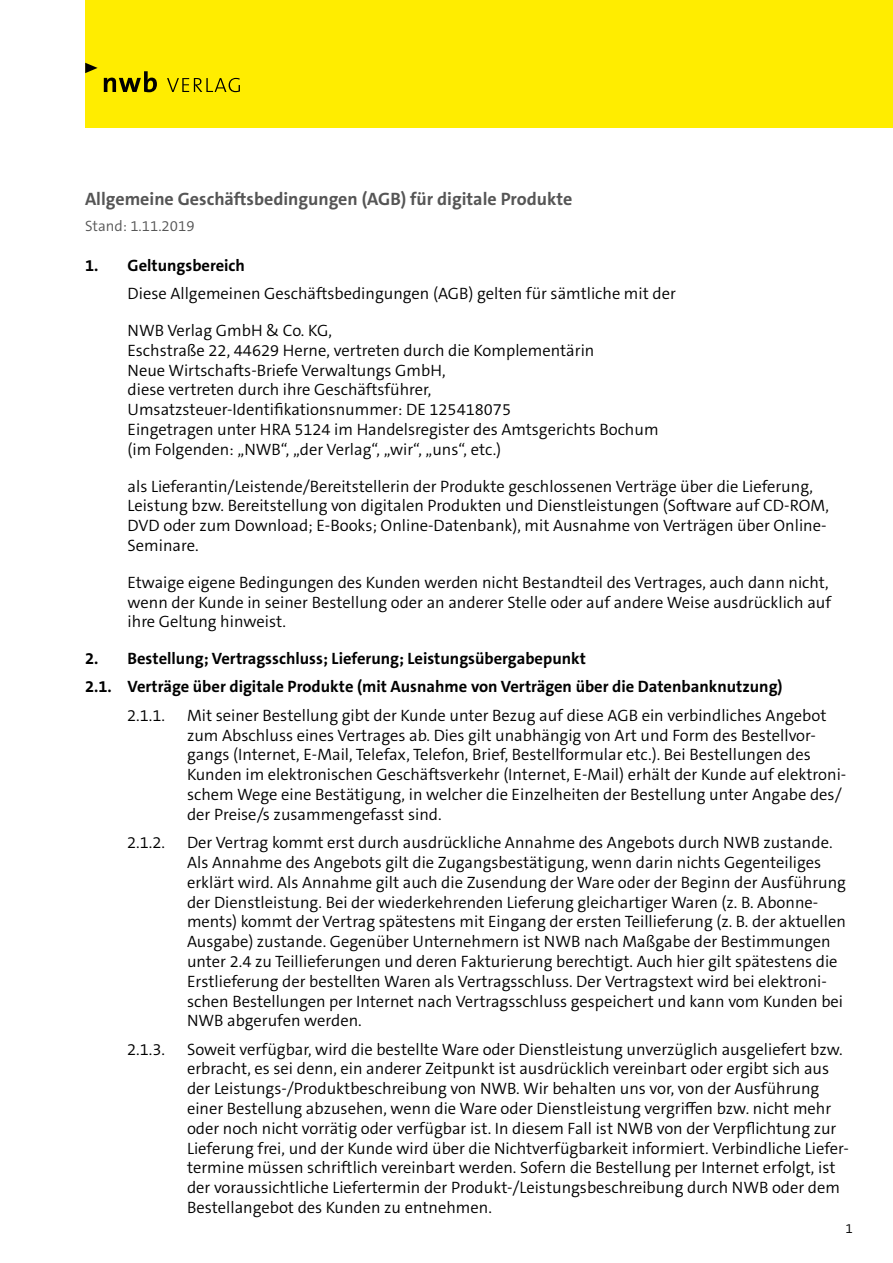
<style>
.page{position:relative;width:893px;height:1263px;background:#fff}
.page>*{position:absolute;margin:0;border:0;box-sizing:border-box;transform-origin:0 0}
.t1{font:700 18px "The Sans C5";color:#565656}
.t2{font:300 16.5px/19.8px "The Sans C5";color:#000}
.t3{font:700 16.5px/28.3px "The Sans C5";color:#000}
.t4{font:300 15px "The Sans C5";color:#565656}
.t5{font:300 13.5px "The Sans C5";color:#000}
</style>
<div class="page">
<div style="left:85px;top:0;width:808px;height:128px;background:#ffed00"></div>
<svg style="left:85px;top:63px;width:13px;height:10px"></svg>
<svg style="left:104px;top:71px;width:53px;height:21px"></svg>
<svg style="left:167px;top:78px;width:73px;height:14px"></svg>
<p class="t1" style="left:85px;top:187px;width:489px">Allgemeine Geschäftsbedingungen (AGB) für digitale Produkte</p>
<p class="t4" style="left:85px;top:216px;width:111px">Stand: 1.11.2019</p>
<p class="t3" style="left:85px;top:251px;width:162px">1. Geltungsbereich</p>
<p class="t2" style="left:128px;top:284px;width:550px">Diese Allgemeinen Geschäftsbedingungen (AGB) gelten für sämtliche mit der</p>
<p class="t2" style="left:128px;top:321px;width:532px">NWB Verlag GmbH &amp; Co. KG,<br>Eschstraße 22, 44629 Herne, vertreten durch die Komplementärin<br>Neue Wirtschafts-Briefe Verwaltungs GmbH,<br>diese vertreten durch ihre Geschäftsführer, Umsatzsteuer-Identifikationsnummer: DE 125418075<br>Eingetragen unter HRA 5124 im Handelsregister des Amtsgerichts Bochum (im Folgenden: „NWB“, „der Verlag“, „wir“, „uns“, etc.)</p>
<p class="t2" style="left:128px;top:476px;width:703px">als Lieferantin/Leistende/Bereitstellerin der Produkte geschlossenen Verträge über die Lieferung, Leistung bzw. Bereitstellung von digitalen Produkten und Dienstleistungen (Software auf CD-ROM, DVD oder zum Download; E-Books; Online-Datenbank), mit Ausnahme von Verträgen über Online-Seminare.</p>
<p class="t2" style="left:128px;top:572px;width:705px">Etwaige eigene Bedingungen des Kunden werden nicht Bestandteil des Vertrages, auch dann nicht, wenn der Kunde in seiner Bestellung oder an anderer Stelle oder auf andere Weise ausdrücklich auf ihre Geltung hinweist.</p>
<p class="t3" style="left:85px;top:644px;width:699px">2. Bestellung; Vertragsschluss; Lieferung; Leistungsübergabepunkt<br>2.1. Verträge über digitale Produkte (mit Ausnahme von Verträgen über die Datenbanknutzung)</p>
<p class="t2" style="left:127px;top:705px;width:39px">2.1.1.</p>
<p class="t2" style="left:187px;top:705px;width:661px">Mit seiner Bestellung gibt der Kunde unter Bezug auf diese AGB ein verbindliches Angebot zum Abschluss eines Vertrages ab. Dies gilt unabhängig von Art und Form des Bestellvor&shy;gangs (Internet, E-Mail, Telefax, Telefon, Brief, Bestellformular etc.). Bei Bestellungen des Kunden im elektronischen Geschäftsverkehr (Internet, E-Mail) erhält der Kunde auf elektroni&shy;schem Wege eine Bestätigung, in welcher die Einzelheiten der Bestellung unter Angabe des/ der Preise/s zusammengefasst sind.</p>
<p class="t2" style="left:127px;top:833px;width:39px">2.1.2.</p>
<p class="t2" style="left:187px;top:833px;width:660px">Der Vertrag kommt erst durch ausdrückliche Annahme des Angebots durch NWB zustande.<br>Als Annahme des Angebots gilt die Zugangsbestätigung, wenn darin nichts Gegenteiliges erklärt wird. Als Annahme gilt auch die Zusendung der Ware oder der Beginn der Ausführung der Dienstleistung. Bei der wiederkehrenden Lieferung gleichartiger Waren (z. B. Abonne&shy;ments) kommt der Vertrag spätestens mit Eingang der ersten Teillieferung (z. B. der aktuellen Ausgabe) zustande. Gegenüber Unternehmern ist NWB nach Maßgabe der Bestimmungen unter 2.4 zu Teillieferungen und deren Fakturierung berechtigt. Auch hier gilt spätestens die Erstlieferung der bestellten Waren als Vertragsschluss. Der Vertragstext wird bei elektroni&shy;schen Bestellungen per Internet nach Vertragsschluss gespeichert und kann vom Kunden bei NWB abgerufen werden.</p>
<p class="t2" style="left:127px;top:1039px;width:39px">2.1.3.</p>
<p class="t2" style="left:187px;top:1039px;width:663px">Soweit verfügbar, wird die bestellte Ware oder Dienstleistung unverzüglich ausgeliefert bzw. erbracht, es sei denn, ein anderer Zeitpunkt ist ausdrücklich vereinbart oder ergibt sich aus der Leistungs-/Produktbeschreibung von NWB. Wir behalten uns vor, von der Ausführung einer Bestellung abzusehen, wenn die Ware oder Dienstleistung vergriffen bzw. nicht mehr oder noch nicht vorrätig oder verfügbar ist. In diesem Fall ist NWB von der Verpflichtung zur Lieferung frei, und der Kunde wird über die Nichtverfügbarkeit informiert. Verbindliche Liefer&shy;termine müssen schriftlich vereinbart werden. Sofern die Bestellung per Internet erfolgt, ist der voraussichtliche Liefertermin der Produkt-/Leistungsbeschreibung durch NWB oder dem Bestellangebot des Kunden zu entnehmen.</p>
<p class="t5" style="left:846px;top:1220px;width:9px">1</p>
</div>
